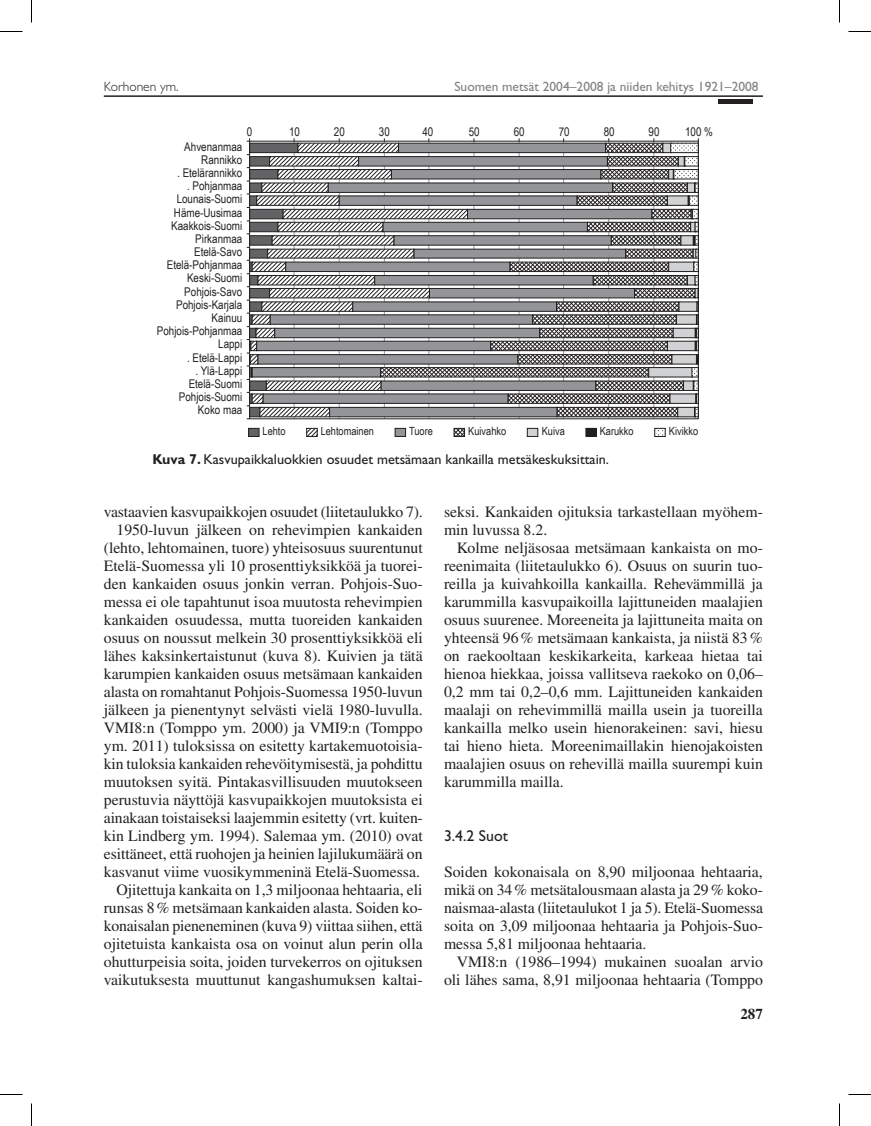
<style>
.page{position:relative;width:871px;height:1126px;background:#fff}
.page>*{position:absolute;margin:0;border:0;box-sizing:border-box;transform-origin:0 0}
.Leipä{font:15.75px/18px "Times LT Std";color:#231f20;text-align:justify}
.Leipä_1__kpl{font:15.75px/18px "Times LT Std";color:#231f20;text-align:justify}
._3__ots{font:15.75px "Gill Sans Std";color:#231f20}
.t1{font:700 15px "Times LT Std";color:#231f20}
.Kuvateksti{font:14.25px "Gill Sans Std";color:#231f20}
.t2{font:13.5px "Gill Sans Std";color:#808285}
.t3{font:300 13.5px "Gill Sans Std";color:#231f20}
.t4{font:12px/13.2px "Arial Narrow";color:#231f20;text-align:right}
.t5{font:11.25px "Arial Narrow";color:#231f20}
.s1{font-weight:700}
</style>
<div class="page">
<hr style="left:104px;top:95px;width:659px;height:2px;background:#231f20">
<div style="left:718px;top:99px;width:34px;height:5px;background:#231f20"></div>
<svg style="left:298px;top:143px;width:82px;height:274px"></svg>
<svg style="left:380px;top:143px;width:268px;height:274px"></svg>
<div style="left:249px;top:428px;width:10px;height:8px;background:#636366"></div>
<div style="left:248px;top:428px;width:11px;height:9px;border:1px solid #231f20"></div>
<svg style="left:308px;top:430px;width:7px;height:5px"></svg>
<div style="left:306px;top:428px;width:11px;height:9px;border:1px solid #231f20"></div>
<div style="left:395px;top:428px;width:11px;height:8px;background:#939598"></div>
<div style="left:395px;top:428px;width:11px;height:9px;border:1px solid #231f20"></div>
<svg style="left:456px;top:430px;width:7px;height:5px"></svg>
<div style="left:454px;top:428px;width:11px;height:9px;border:1px solid #231f20"></div>
<div style="left:527px;top:428px;width:11px;height:8px;background:#d1d2d4"></div>
<div style="left:527px;top:428px;width:11px;height:9px;border:1px solid #231f20"></div>
<div style="left:586px;top:428px;width:10px;height:8px;background:#231f20"></div>
<div style="left:586px;top:428px;width:11px;height:9px;border:1px solid #231f20"></div>
<div style="left:654px;top:428px;width:11px;height:9px;border:1px solid #231f20"></div>
<svg style="left:648px;top:138px;width:51px;height:279px"></svg>
<svg style="left:247px;top:138px;width:51px;height:281px"></svg>
<svg style="left:0;top:31px;width:22px;height:1px"></svg>
<svg style="left:848px;top:31px;width:23px;height:1px"></svg>
<svg style="left:0;top:1094px;width:22px;height:1px"></svg>
<svg style="left:848px;top:1094px;width:23px;height:1px"></svg>
<svg style="left:31px;top:0;width:1px;height:22px"></svg>
<svg style="left:31px;top:1103px;width:1px;height:23px"></svg>
<svg style="left:839px;top:0;width:1px;height:22px"></svg>
<svg style="left:839px;top:1103px;width:1px;height:23px"></svg>
<p class="t3" style="left:104px;top:79px;width:76px">Korhonen ym.</p>
<p class="t2" style="left:454px;top:79px;width:306px">Suomen metsät 2004–2008 ja niiden kehitys 1921–2008</p>
<p class="t4" style="left:247px;top:125px;width:7px">0</p>
<p class="t4" style="left:289px;top:125px;width:12px">10</p>
<p class="t4" style="left:334px;top:125px;width:12px">20</p>
<p class="t4" style="left:379px;top:125px;width:12px">30</p>
<p class="t4" style="left:422px;top:125px;width:12px">40</p>
<p class="t4" style="left:469px;top:125px;width:12px">50</p>
<p class="t4" style="left:514px;top:125px;width:12px">60</p>
<p class="t4" style="left:559px;top:125px;width:12px">70</p>
<p class="t4" style="left:604px;top:125px;width:12px">80</p>
<p class="t4" style="left:649px;top:125px;width:12px">90</p>
<p class="t4" style="left:685px;top:125px;width:29px">100 %</p>
<p class="t4" style="left:157px;top:139px;width:87px">Ahvenanmaa<br>Rannikko<br>. Etelärannikko<br>. Pohjanmaa<br>Lounais-Suomi<br>Häme-Uusimaa<br>Kaakkois-Suomi<br>Pirkanmaa<br>Etelä-Savo<br>Etelä-Pohjanmaa<br>Keski-Suomi<br>Pohjois-Savo<br>Pohjois-Karjala<br>Kainuu<br>Pohjois-Pohjanmaa<br>Lappi<br>. Etelä-Lappi<br>. Ylä-Lappi<br>Etelä-Suomi<br>Pohjois-Suomi<br>Koko maa</p>
<p class="t5" style="left:263px;top:423px;width:25px">Lehto</p>
<p class="t5" style="left:321px;top:423px;width:55px">Lehtomainen</p>
<p class="t5" style="left:409px;top:423px;width:25px">Tuore</p>
<p class="t5" style="left:468px;top:423px;width:39px">Kuivahko</p>
<p class="t5" style="left:542px;top:423px;width:25px">Kuiva</p>
<p class="t5" style="left:600px;top:423px;width:35px">Karukko</p>
<p class="t5" style="left:669px;top:423px;width:31px">Kivikko</p>
<p class="Kuvateksti" style="left:153px;top:451px;width:458px"><span class="s1">Kuva 7.</span> Kasvupaikkaluokkien osuudet metsämaan kankailla metsäkeskuksittain.</p>
<p class="Leipä" style="left:104px;top:502px;width:321px">vastaavien kasvupaikkojen osuudet (liitetaulukko 7).</p>
<p class="Leipä" style="left:104px;top:520px;width:321px;text-indent:13px">1950-luvun jälkeen on rehevimpien kankaiden (lehto, lehtomainen, tuore) yhteisosuus suurentunut Etelä-Suomessa yli 10 prosenttiyksikköä ja tuorei&shy;den kankaiden osuus jonkin verran. Pohjois-Suo&shy;messa ei ole tapahtunut isoa muutosta rehevimpien kankaiden osuudessa, mutta tuoreiden kankaiden osuus on noussut melkein 30 prosenttiyksikköä eli lähes kaksinkertaistunut (kuva 8). Kuivien ja tätä karumpien kankaiden osuus metsämaan kankaiden alasta on romahtanut Pohjois-Suomessa 1950-luvun jälkeen ja pienentynyt selvästi vielä 1980-luvulla.<br>VMI8:n (Tomppo ym. 2000) ja VMI9:n (Tomppo ym. 2011) tuloksissa on esitetty kartakemuotoisia&shy;kin tuloksia kankaiden rehevöitymisestä, ja pohdittu muutoksen syitä. Pintakasvillisuuden muutokseen perustuvia näyttöjä kasvupaikkojen muutoksista ei ainakaan toistaiseksi laajemmin esitetty (vrt. kuiten&shy;kin Lindberg ym. 1994). Salemaa ym. (2010) ovat esittäneet, että ruohojen ja heinien lajilukumäärä on kasvanut viime vuosikymmeninä Etelä-Suomessa.</p>
<p class="Leipä" style="left:104px;top:880px;width:320px;text-indent:13px">Ojitettuja kankaita on 1,3 miljoonaa hehtaaria, eli runsas 8% metsämaan kankaiden alasta. Soiden ko&shy;konaisalan pieneneminen (kuva 9) viittaa siihen, että ojitetuista kankaista osa on voinut alun perin olla ohutturpeisia soita, joiden turvekerros on ojituksen vaikutuksesta muuttunut kangashumuksen kaltai-</p>
<p class="Leipä" style="left:444px;top:502px;width:320px">seksi. Kankaiden ojituksia tarkastellaan myöhem&shy;min luvussa 8.2.</p>
<p class="Leipä" style="left:444px;top:538px;width:320px;text-indent:13px">Kolme neljäsosaa metsämaan kankaista on mo&shy;reenimaita (liitetaulukko 6). Osuus on suurin tuo&shy;reilla ja kuivahkoilla kankailla. Rehevämmillä ja karummilla kasvupaikoilla lajittuneiden maalajien osuus suurenee. Moreeneita ja lajittuneita maita on yhteensä 96% metsämaan kankaista, ja niistä 83% on raekooltaan keskikarkeita, karkeaa hietaa tai hienoa hiekkaa, joissa vallitseva raekoko on 0,06– 0,2 mm tai 0,2–0,6 mm. Lajittuneiden kankaiden maalaji on rehevimmillä mailla usein ja tuoreilla kankailla melko usein hienorakeinen: savi, hiesu tai hieno hieta. Moreenimaillakin hienojakoisten maalajien osuus on rehevillä mailla suurempi kuin karummilla mailla.</p>
<p class="_3__ots" style="left:444px;top:826px;width:65px">3.4.2 Suot</p>
<p class="Leipä_1__kpl" style="left:444px;top:862px;width:321px">Soiden kokonaisala on 8,90 miljoonaa hehtaaria, mikä on 34% metsätalousmaan alasta ja 29% koko&shy;naismaa-alasta (liitetaulukot 1 ja 5). Etelä-Suomessa soita on 3,09 miljoonaa hehtaaria ja Pohjois-Suo&shy;messa 5,81 miljoonaa hehtaaria.</p>
<p class="Leipä" style="left:444px;top:952px;width:320px;text-align:right">VMI8:n (1986–1994) mukainen suoalan arvio oli lähes sama, 8,91 miljoonaa hehtaaria (Tomppo</p>
<p class="t1" style="left:740px;top:1005px;width:24px">287</p>
</div>
